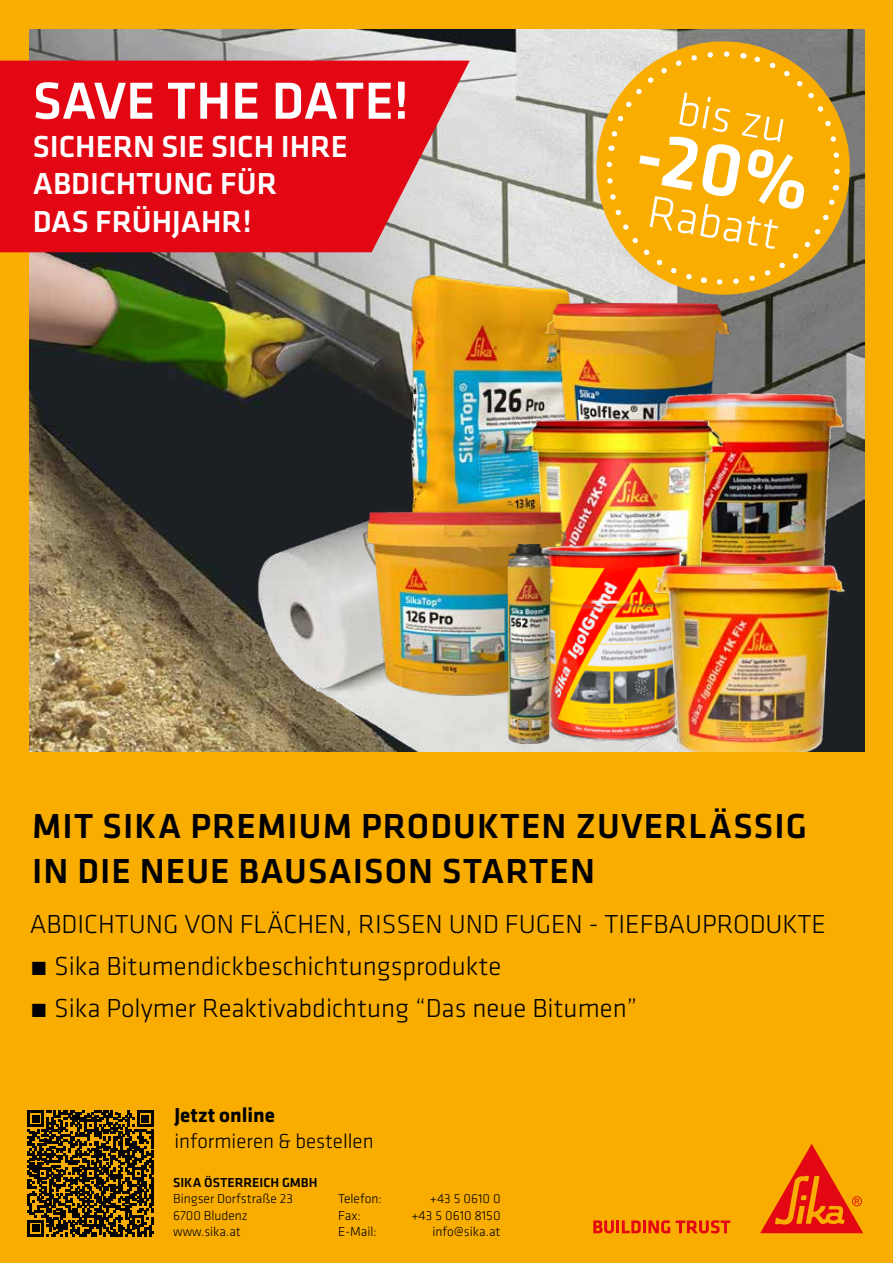
<style>
.page{position:relative;width:893px;height:1263px;background:#f8ad00}
.page>*{position:absolute;margin:0;border:0;box-sizing:border-box;transform-origin:0 0}
.t1{font:500 77.4px "Klavika";color:#fff}
.t2{font:500 54px "Klavika";letter-spacing:-.005em;color:#fff}
.t3{font:300 46.8px "Klavika";color:#fff}
.t4{font:500 36px/45px "Klavika";letter-spacing:.03em;color:#000}
.t5{font:500 31.5px/37.8px "Klavika";color:#fff}
.t6{font:300 27px/42px "Klavika";color:#000}
.t7{font:300 21px "Klavika";color:#000}
.t8{font:700 21px "Klavika";color:#000}
.t9{font:300 13.5px "Klavika";color:#000}
.t10{font:500 13.5px "Klavika";color:#000}
</style>
<div class="page">
<svg style="left:593px;top:1220px;width:77px;height:13px"></svg>
<svg style="left:676px;top:1220px;width:54px;height:13px"></svg>
<svg style="left:760px;top:1144px;width:103px;height:89px"></svg>
<img style="left:30px;top:30px;width:834px;height:722px">
<svg style="left:0;top:61px;width:470px;height:191px;fill:#e30613"></svg>
<svg style="left:27px;top:1110px;width:127px;height:126px"></svg>
<img style="left:237px;top:424px;width:412px;height:328px">
<img style="left:352px;top:275px;width:234px;height:281px">
<img style="left:541px;top:303px;width:193px;height:113px">
<img style="left:649px;top:389px;width:202px;height:202px">
<img style="left:521px;top:416px;width:202px;height:145px">
<img style="left:363px;top:508px;width:202px;height:191px">
<img style="left:506px;top:543px;width:202px;height:201px">
<img style="left:649px;top:561px;width:201px;height:191px">
<svg style="left:586px;top:31px;width:274px;height:274px"></svg>
<svg style="left:714px;top:185px;width:126px;height:102px"></svg>
<svg style="left:743px;top:51px;width:99px;height:126px"></svg>
<svg style="left:606px;top:49px;width:126px;height:102px"></svg>
<svg style="left:604px;top:159px;width:100px;height:126px"></svg>
<img style="left:429px;top:544px;width:200px;height:200px">
<h2 class="t2" style="left:33px;top:71px;width:378px">SAVE THE DATE!</h2>
<p class="t5" style="left:33px;top:128px;width:316px">SICHERN SIE SICH IHRE<br>ABDICHTUNG FÜR<br>DAS FRÜHJAHR!</p>
<h3 class="t3" style="left:682px;top:83px;width:111px;rotate:10deg">bis zu</h3>
<h1 class="t1" style="left:643px;top:113px;width:178px;rotate:10deg">-20%</h1>
<h3 class="t3" style="left:653px;top:186px;width:134px;rotate:10deg">Rabatt</h3>
<h3 class="t4" style="left:32px;top:804px;width:776px">MIT SIKA PREMIUM PRODUKTEN ZUVERLÄSSIG<br>IN DIE NEUE BAUSAISON STARTEN</h3>
<p class="t6" style="left:30px;top:904px;width:798px">ABDICHTUNG VON FLÄCHEN, RISSEN UND FUGEN - TIEFBAUPRODUKTE ˺ Sika Bitumendickbeschichtungsprodukte<br>˺ Sika Polymer Reaktivabdichtung “Das neue Bitumen”</p>
<p class="t8" style="left:174px;top:1104px;width:102px">Jetzt online</p>
<p class="t7" style="left:174px;top:1129px;width:201px">informieren &amp; bestellen</p>
<p class="t10" style="left:173px;top:1175px;width:146px">SIKA ÖSTERREICH GMBH</p>
<p class="t9" style="left:173px;top:1191px;width:121px">Bingser Dorfstraße 23</p>
<p class="t9" style="left:338px;top:1191px;width:45px">Telefon:</p>
<p class="t9" style="left:430px;top:1191px;width:72px">+43 5 0610 0</p>
<p class="t9" style="left:173px;top:1208px;width:76px">6700 Bludenz</p>
<p class="t9" style="left:338px;top:1208px;width:24px">Fax:</p>
<p class="t9" style="left:411px;top:1208px;width:91px">+43 5 0610 8150</p>
<p class="t9" style="left:173px;top:1224px;width:69px">www.sika.at</p>
<p class="t9" style="left:338px;top:1224px;width:40px">E-Mail:</p>
<p class="t9" style="left:432px;top:1224px;width:70px">info@sika.at</p>
</div>
